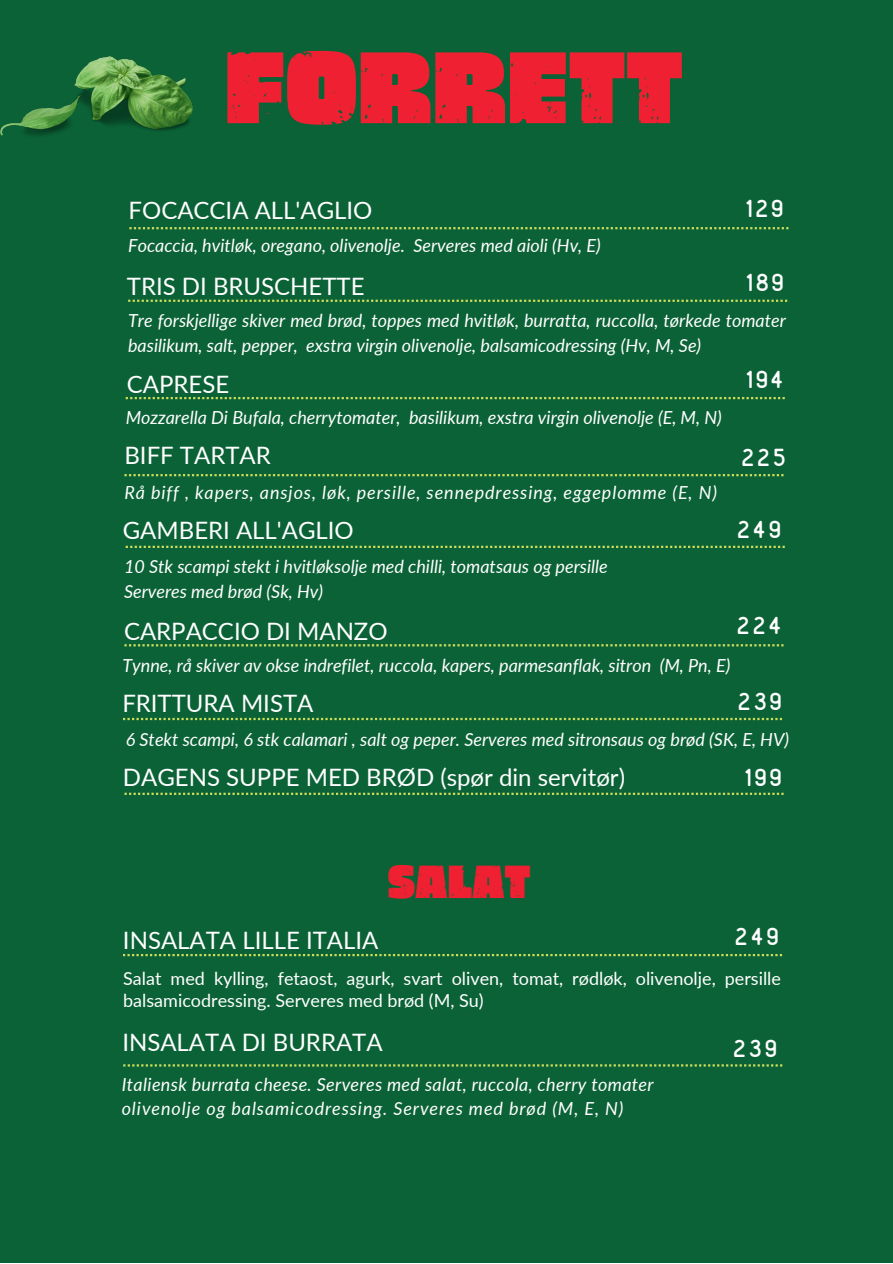
<style>
.page{position:relative;width:893px;height:1264px;background:#fff}
.page>*{position:absolute;margin:0;border:0;box-sizing:border-box;transform-origin:0 0}
.t1{font:104.85px "Thicker Destroy";color:#ee2031}
.t2{font:48px "Thicker Destroy";color:#ee2031}
.t3{font:24px "Lato";color:#fff}
.t4{font:24px "Vintage Typeface";color:#fff}
.t5{font:italic 18px/24.8px "Lato";color:#fff}
.t6{font:18px/22.5px "Lato";color:#fff}
.t7{font:italic 18px/24.8px "Lato";letter-spacing:.02em;color:#fff}
.t8{font:italic 18px "Lato";letter-spacing:.05em;color:#fff}
</style>
<div class="page">
<div style="left:0;top:0;width:892px;height:1262px;background:#0b6236"></div>
<svg style="left:129px;top:227px;width:659px;height:2px"></svg>
<svg style="left:126px;top:545px;width:658px;height:3px"></svg>
<svg style="left:123px;top:718px;width:659px;height:2px"></svg>
<svg style="left:124px;top:792px;width:659px;height:3px"></svg>
<svg style="left:123px;top:954px;width:659px;height:2px"></svg>
<svg style="left:123px;top:1064px;width:659px;height:2px"></svg>
<svg style="left:128px;top:300px;width:659px;height:2px"></svg>
<svg style="left:126px;top:397px;width:658px;height:2px"></svg>
<svg style="left:124px;top:644px;width:659px;height:2px"></svg>
<img style="left:1px;top:56px;width:191px;height:80px">
<svg style="left:124px;top:474px;width:659px;height:2px"></svg>
<h1 class="t1" style="left:225px;top:26px;width:460px">FORRETT</h1>
<h3 class="t4" style="left:744px;top:195px;width:42px">129</h3>
<h3 class="t3" style="left:128px;top:193px;width:245px">FOCACCIA ALL'AGLIO</h3>
<p class="t5" style="left:128px;top:232px;width:474px">Focaccia, hvitløk, oregano, olivenolje. Serveres med aioli (Hv, E)</p>
<h3 class="t3" style="left:127px;top:269px;width:239px">TRIS DI BRUSCHETTE</h3>
<p class="t5" style="left:128px;top:307px;width:659px">Tre forskjellige skiver med brød, toppes med hvitløk, burratta, ruccolla, tørkede tomater basilikum, salt, pepper, exstra virgin olivenolje, balsamicodressing (Hv, M, Se)</p>
<h3 class="t4" style="left:744px;top:268px;width:42px">189</h3>
<h3 class="t3" style="left:127px;top:367px;width:104px">CAPRESE</h3>
<p class="t5" style="left:126px;top:405px;width:597px">Mozzarella Di Bufala, cherrytomater, basilikum, exstra virgin olivenolje (E, M, N)</p>
<h3 class="t4" style="left:744px;top:366px;width:42px">194</h3>
<h3 class="t3" style="left:124px;top:438px;width:148px">BIFF TARTAR</h3>
<h3 class="t4" style="left:740px;top:444px;width:48px">225</h3>
<p class="t8" style="left:124px;top:480px;width:594px">Rå biff , kapers, ansjos, løk, persille, sennepdressing, eggeplomme (E, N)</p>
<h3 class="t3" style="left:123px;top:513px;width:232px">GAMBERI ALL'AGLIO</h3>
<p class="t5" style="left:124px;top:553px;width:485px">10 Stk scampi stekt i hvitløksolje med chilli, tomatsaus og persille<br>Serveres med brød (Sk, Hv)</p>
<h3 class="t3" style="left:124px;top:614px;width:265px">CARPACCIO DI MANZO</h3>
<p class="t5" style="left:122px;top:652px;width:609px">Tynne, rå skiver av okse indrefilet, ruccola, kapers, parmesanflak, sitron (M, Pn, E)</p>
<h3 class="t4" style="left:735px;top:515px;width:48px">249</h3>
<h3 class="t4" style="left:735px;top:612px;width:49px">224</h3>
<h3 class="t4" style="left:736px;top:687px;width:48px">239</h3>
<h3 class="t3" style="left:122px;top:686px;width:192px">FRITTURA MISTA</h3>
<p class="t5" style="left:126px;top:726px;width:664px">6 Stekt scampi, 6 stk calamari , salt og peper. Serveres med sitronsaus og brød (SK, E, HV)</p>
<h3 class="t3" style="left:123px;top:760px;width:503px">DAGENS SUPPE MED BRØD (spør din servitør)</h3>
<h3 class="t4" style="left:743px;top:763px;width:41px">199</h3>
<h2 class="t2" style="left:388px;top:853px;width:144px">SALAT</h2>
<h3 class="t4" style="left:733px;top:922px;width:48px">249</h3>
<h3 class="t3" style="left:123px;top:922px;width:257px">INSALATA LILLE ITALIA</h3>
<p class="t6" style="left:123px;top:966px;width:659px">Salat med kylling, fetaost, agurk, svart oliven, tomat, rødløk, olivenolje, persille balsamicodressing. Serveres med brød (M, Su)</p>
<h3 class="t3" style="left:122px;top:1025px;width:262px">INSALATA DI BURRATA</h3>
<p class="t7" style="left:122px;top:1070px;width:533px">Italiensk burrata cheese. Serveres med salat, ruccola, cherry tomater olivenolje og balsamicodressing. Serveres med brød (M, E, N)</p>
<h3 class="t4" style="left:731px;top:1034px;width:48px">239</h3>
</div>
